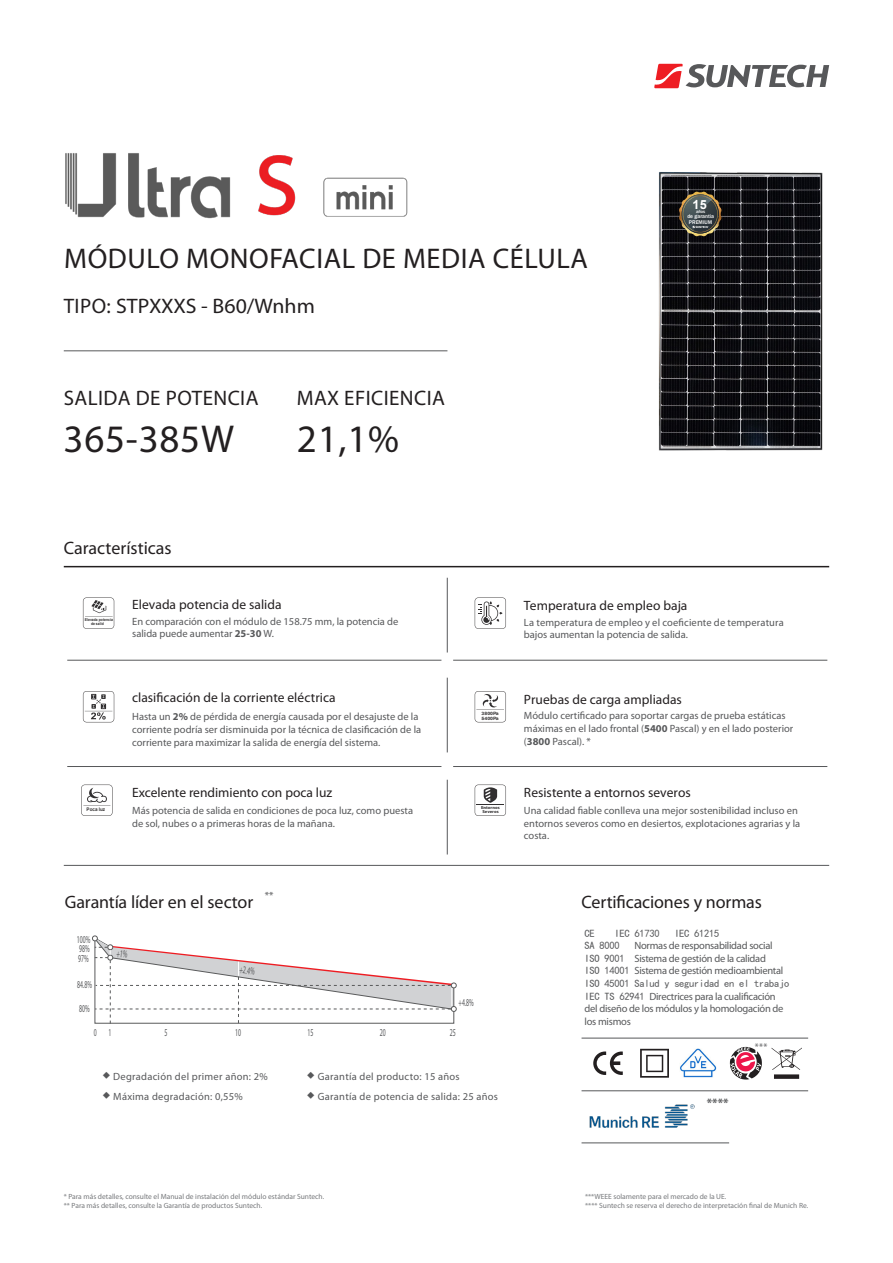
<style>
.page{position:relative;width:893px;height:1263px;background:#fff}
.page>*{position:absolute;margin:0;border:0;box-sizing:border-box;transform-origin:0 0}
.t1{font:39px "Myriad Pro";letter-spacing:.02em;color:#231f20}
.t2{font:28.5px "Myriad Pro";letter-spacing:.02em;color:#231f20}
.t3{font:21px "Myriad Pro";letter-spacing:.02em;color:#231f20}
.t4{font:21px "Myriad Pro";color:#231f20}
.t5{font:18px "Myriad Pro";letter-spacing:-.005em;color:#231f20}
.t6{font:13.5px "Myriad Pro";color:#231f20}
.t7{font:700 12.6px "Arial";color:#fff}
.bulleting{font:10.5px/12.6px "Myriad Pro";color:#57585a}
.bulleting-2{font:10.5px/12.6px "Myriad Pro";letter-spacing:-.025em;color:#57585a}
.bulleting-3{font:10.5px "Myriad Pro";letter-spacing:.025em;color:#57585a}
.t8{font:10.5px "Sim Hei";letter-spacing:-.025em;color:#57585a}
.bulleting-4{font:10.5px "Myriad Pro";color:#57585a;scale:.56 1}
.t9{font:9.6px "Myriad Pro";color:#57585a}
.t10{font:7.5px "Myriad Pro";color:#76787b}
.t11{font:7.5px "Sim Hei";color:#57585a}
.t12{font:500 5.4px/5.7px "Franklin Gothic";color:#fff}
.t13{font:700 4.95px "Arial";color:#312f30;scale:.94 1}
.t14{font:700 4.5px/4.5px "Arial";color:#312f30;scale:1.15 1}
.t15{font:500 4.5px "Franklin Gothic";color:#fff}
.t16{font:700 4.35px/3.8px "Myriad Pro";color:#312f30;text-align:center;scale:1.07 1}
.t17{font:700 3.9px/3.6px "Arial";color:#312f30;scale:.88 1}
.s1{font-weight:700}
.s2{font-family:"Sim Hei"}
</style>
<div class="page">
<svg style="left:654px;top:64px;width:175px;height:24px"></svg>
<hr style="left:581px;top:1038px;width:227px;height:1px;background:#57585a">
<svg style="left:771px;top:1047px;width:31px;height:32px"></svg>
<svg style="left:730px;top:1047px;width:32px;height:33px"></svg>
<img style="left:680px;top:1049px;width:37px;height:29px">
<svg style="left:640px;top:1049px;width:29px;height:29px"></svg>
<svg style="left:593px;top:1051px;width:30px;height:24px"></svg>
<hr style="left:581px;top:1090px;width:227px;height:1px;background:#57585a">
<img style="left:589px;top:1104px;width:106px;height:24px">
<hr style="left:581px;top:1142px;width:148px;height:1px;background:#57585a">
<hr style="left:64px;top:351px;width:383px;height:1px;background:#57585a">
<img style="left:65px;top:153px;width:343px;height:66px">
<hr style="left:64px;top:566px;width:765px;height:1px;background:#231f20">
<svg style="left:83px;top:597px;width:31px;height:32px"></svg>
<svg style="left:83px;top:691px;width:31px;height:31px"></svg>
<svg style="left:81px;top:785px;width:32px;height:31px"></svg>
<svg style="left:475px;top:785px;width:31px;height:31px"></svg>
<hr style="left:447px;top:578px;width:1px;height:74px;background:#57585a">
<hr style="left:67px;top:660px;width:374px;height:1px;background:#57585a">
<hr style="left:67px;top:766px;width:374px;height:1px;background:#57585a">
<hr style="left:64px;top:865px;width:765px;height:1px;background:#57585a">
<hr style="left:453px;top:660px;width:374px;height:1px;background:#57585a">
<hr style="left:447px;top:678px;width:1px;height:74px;background:#57585a">
<hr style="left:447px;top:780px;width:1px;height:74px;background:#57585a">
<hr style="left:453px;top:766px;width:374px;height:1px;background:#57585a">
<svg style="left:475px;top:691px;width:31px;height:31px"></svg>
<svg style="left:475px;top:597px;width:31px;height:32px"></svg>
<img style="left:658px;top:172px;width:165px;height:279px">
<svg style="left:679px;top:192px;width:42px;height:44px;background:#525044"></svg>
<svg style="left:92px;top:935px;width:365px;height:89px"></svg>
<p class="t2" style="left:64px;top:241px;width:525px">MÓDULO MONOFACIAL DE MEDIA CÉLULA</p>
<p class="t4" style="left:64px;top:293px;width:253px">TIPO: STPXXXS - B60/Wnhm</p>
<p class="t3" style="left:64px;top:385px;width:196px">SALIDA DE POTENCIA</p>
<p class="t3" style="left:297px;top:385px;width:150px">MAX EFICIENCIA</p>
<p class="t1" style="left:64px;top:415px;width:172px">365-385W</p>
<p class="t1" style="left:297px;top:415px;width:104px">21,1%</p>
<p class="t5" style="left:64px;top:537px;width:109px">Características</p>
<p class="t7" style="left:693px;top:196px;width:16px">15</p>
<p class="t12" style="left:687px;top:214px;width:28px">de garantia<br>PREMIUM</p>
<p class="t15" style="left:696px;top:209px;width:11px">años</p>
<p class="t17" style="left:91px;top:618px;width:26px;text-indent:-6px">Elevada potencia de salid</p>
<p class="t6" style="left:132px;top:596px;width:151px">Elevada potencia de salida</p>
<p class="bulleting" style="left:132px;top:615px;width:268px">En comparación con el módulo de 158.75 mm, la potencia de salida puede aumentar <span class="s1">25-30</span> W.</p>
<p class="t6" style="left:524px;top:597px;width:165px">Temperatura de empleo baja</p>
<p class="bulleting" style="left:524px;top:616px;width:261px">La temperatura de empleo y el coeficiente de temperatura bajos aumentan la potencia de salida.</p>
<p class="t13" style="left:87px;top:805px;width:21px">Poca luz</p>
<p class="t6" style="left:132px;top:689px;width:205px">clasificación de la corriente eléctrica</p>
<p class="t6" style="left:524px;top:691px;width:159px">Pruebas de carga ampliadas</p>
<p class="bulleting" style="left:132px;top:710px;width:291px">Hasta un <span class="s1">2%</span> de pérdida de energía causada por el desajuste de la corriente podría ser disminuida por la técnica de clasificación de la corriente para maximizar la salida de energía del sistema.</p>
<p class="t14" style="left:482px;top:711px;width:16px">3800Pa<br>5400Pa</p>
<p class="bulleting" style="left:524px;top:709px;width:271px">Módulo certificado para soportar cargas de prueba estáticas máximas en el lado frontal (<span class="s1">5400</span> Pascal) y en el lado posterior (<span class="s1">3800</span> Pascal). *</p>
<p class="t6" style="left:132px;top:784px;width:202px">Excelente rendimiento con poca luz</p>
<p class="t6" style="left:524px;top:784px;width:168px">Resistente a entornos severos</p>
<p class="t16" style="left:481px;top:805px;width:19px">Entornos<br>Severos</p>
<p class="bulleting" style="left:132px;top:804px;width:282px">Más potencia de salida en condiciones de poca luz, como puesta de sol, nubes o a primeras horas de la mañana.</p>
<p class="bulleting" style="left:524px;top:804px;width:278px">Una calidad fiable conlleva una mejor sostenibilidad incluso en entornos severos como en desiertos, explotaciones agrarias y la costa.</p>
<p class="bulleting" style="left:265px;top:888px;width:10px">**</p>
<p class="t5" style="left:65px;top:890px;width:190px">Garantía líder en el sector</p>
<p class="t5" style="left:581px;top:891px;width:182px">Certificaciones y normas</p>
<p class="t8" style="left:584px;top:927px;width:12px">CE</p>
<p class="t8" style="left:614px;top:927px;width:47px">IEC 61730</p>
<p class="t8" style="left:674px;top:927px;width:47px">IEC 61215</p>
<p class="t8" style="left:584px;top:940px;width:37px">SA 8000</p>
<p class="bulleting-2" style="left:634px;top:939px;width:140px">Normas de responsabilidad social</p>
<p class="bulleting-2" style="left:584px;top:952px;width:183px"><span class="s2">ISO 9001</span> Sistema de gestión de la calidad</p>
<p class="bulleting-2" style="left:584px;top:964px;width:200px"><span class="s2">ISO 14001</span> Sistema de gestión medioambiental</p>
<p class="t8" style="left:584px;top:978px;width:206px">ISO 45001 Salud y seguridad en el trabajo</p>
<p class="bulleting-2" style="left:584px;top:990px;width:200px"><span class="s2">IEC TS 62941</span> Directrices para la cualificación del diseño de los módulos y la homologación de los mismos</p>
<p class="t9" style="left:755px;top:1040px;width:14px">***</p>
<p class="t11" style="left:103px;top:1072px;width:9px">◆</p>
<p class="bulleting-3" style="left:113px;top:1070px;width:156px">Degradación del primer añon: 2%</p>
<p class="t11" style="left:103px;top:1092px;width:9px">◆</p>
<p class="bulleting-3" style="left:113px;top:1090px;width:131px">Máxima degradación: 0,55%</p>
<p class="bulleting-4" style="left:77px;top:933px;width:26px">100%</p>
<p class="bulleting-4" style="left:79px;top:942px;width:20px">98%</p>
<p class="bulleting-4" style="left:78px;top:952px;width:20px">97%</p>
<p class="bulleting-4" style="left:77px;top:978px;width:28px">84.8%</p>
<p class="bulleting-4" style="left:79px;top:1002px;width:20px">80%</p>
<p class="bulleting-4" style="left:241px;top:963px;width:29px;rotate:8deg">+2.4%</p>
<p class="bulleting-4" style="left:458px;top:996px;width:29px">+4.8%</p>
<p class="bulleting-4" style="left:94px;top:1026px;width:7px">0</p>
<p class="bulleting-4" style="left:164px;top:1026px;width:7px">5</p>
<p class="bulleting-4" style="left:235px;top:1026px;width:12px">10</p>
<p class="bulleting-4" style="left:109px;top:1026px;width:7px">1</p>
<p class="bulleting-4" style="left:307px;top:1026px;width:12px">15</p>
<p class="bulleting-4" style="left:380px;top:1026px;width:12px">20</p>
<p class="bulleting-4" style="left:450px;top:1026px;width:12px">25</p>
<p class="t11" style="left:307px;top:1071px;width:9px">◆</p>
<p class="bulleting-3" style="left:318px;top:1069px;width:143px">Garantía del producto: 15 años</p>
<p class="t11" style="left:307px;top:1091px;width:9px">◆</p>
<p class="bulleting-3" style="left:318px;top:1090px;width:182px">Garantía de potencia de salida: 25 años</p>
<p class="t10" style="left:64px;top:1191px;width:262px">* Para más detalles, consulte el Manual de instalación del módulo estándar Suntech.</p>
<p class="t10" style="left:585px;top:1191px;width:143px">***WEEE solamente para el mercado de la UE.</p>
<p class="t10" style="left:64px;top:1200px;width:200px">** Para más detalles, consulte la Garantía de productos Suntech.</p>
<p class="t10" style="left:585px;top:1200px;width:225px">**** Suntech se reserva el derecho de interpretación final de Munich Re.</p>
</div>
